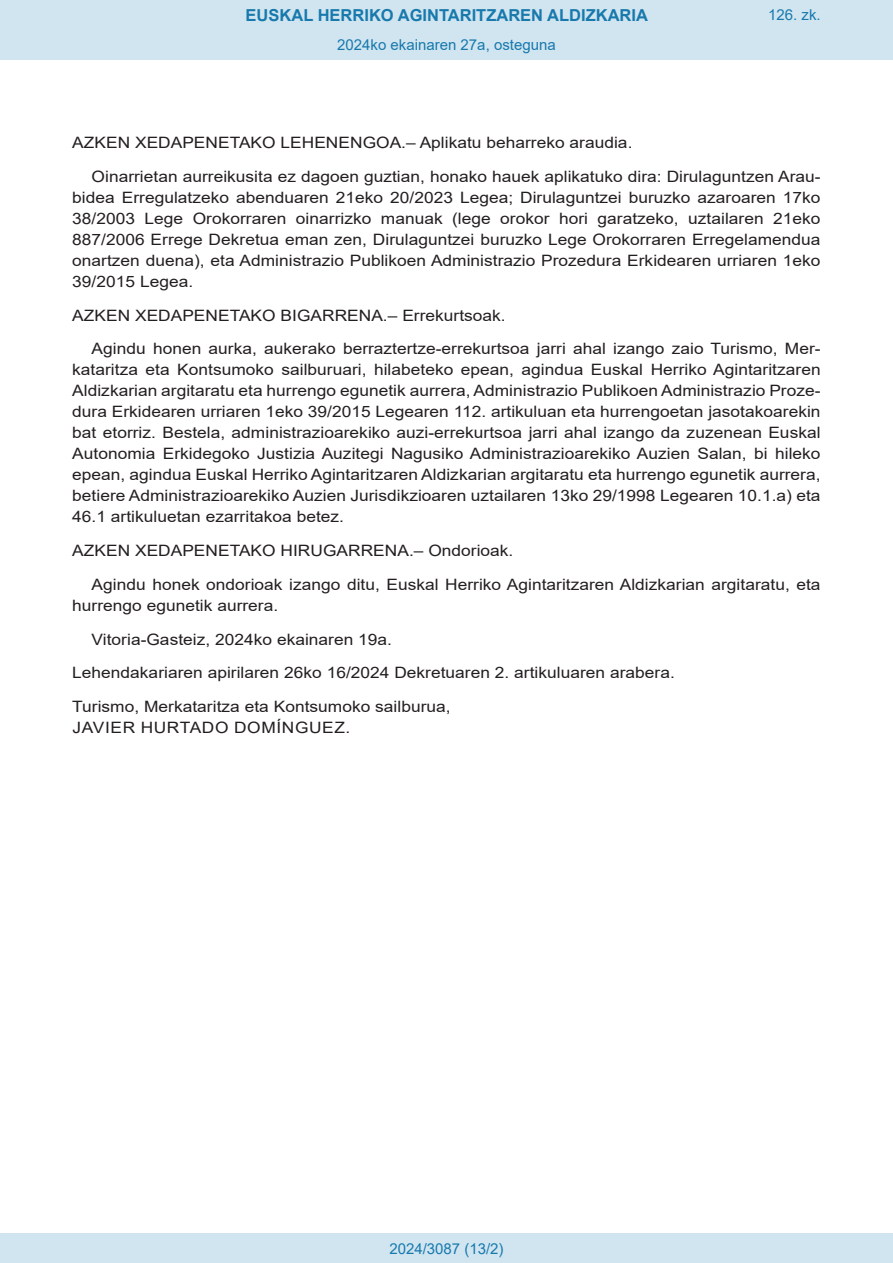
<style>
.page{position:relative;width:893px;height:1263px;background:#fff}
.page>*{position:absolute;margin:0;border:0;box-sizing:border-box;transform-origin:0 0}
.t1{font:700 16.5px "Arial";color:#1879ad}
.BOPVDetalle{font:15.6px/21px "Arial";color:#231f20;text-align:justify;scale:1.11 1}
.BOPVDisposicionTitulo{font:15.6px "Arial";color:#231f20;scale:1.11 1}
.BOPVFirmaPuesto{font:15.6px "Arial";color:#231f20;scale:1.11 1}
.BOPVFirmaLugFec{font:15.6px "Arial";color:#231f20;scale:1.11 1}
.BOPVFirmaNombre{font:15.6px "Arial";letter-spacing:.035em;color:#231f20;scale:1.11 1}
.Paginacion_Centro{font:15px "Arial";color:#1879ad}
</style>
<div class="page">
<div style="left:0;top:0;width:893px;height:60px;background:#d0e5f0"></div>
<div style="left:0;top:1233px;width:893px;height:30px;background:#d0e5f0"></div>
<p class="t1" style="left:246px;top:3px;width:404px">EUSKAL HERRIKO AGINTARITZAREN ALDIZKARIA</p>
<p class="Paginacion_Centro" style="left:337px;top:35px;width:220px">2024ko ekainaren 27a, osteguna</p>
<p class="Paginacion_Centro" style="left:768px;top:5px;width:54px">126. zk.</p>
<p class="BOPVDisposicionTitulo" style="left:72px;top:132px;width:506px">AZKEN XEDAPENETAKO LEHENENGOA.– Aplikatu beharreko araudia.</p>
<p class="BOPVDetalle" style="left:72px;top:166px;width:676px;text-indent:19px">Oinarrietan aurreikusita ez dagoen guztian, honako hauek aplikatuko dira: Dirulaguntzen Arau&shy;bidea Erregulatzeko abenduaren 21eko 20/2023 Legea; Dirulaguntzei buruzko azaroaren 17ko 38/2003 Lege Orokorraren oinarrizko manuak (lege orokor hori garatzeko, uztailaren 21eko 887/2006 Errege Dekretua eman zen, Dirulaguntzei buruzko Lege Orokorraren Erregelamendua onartzen duena), eta Administrazio Publikoen Administrazio Prozedura Erkidearen urriaren 1eko 39/2015 Legea.</p>
<p class="BOPVDisposicionTitulo" style="left:72px;top:304px;width:392px">AZKEN XEDAPENETAKO BIGARRENA.– Errekurtsoak.</p>
<p class="BOPVDetalle" style="left:72px;top:338px;width:676px;text-indent:19px">Agindu honen aurka, aukerako berraztertze-errekurtsoa jarri ahal izango zaio Turismo, Mer&shy;kataritza eta Kontsumoko sailburuari, hilabeteko epean, agindua Euskal Herriko Agintaritzaren Aldizkarian argitaratu eta hurrengo egunetik aurrera, Administrazio Publikoen Administrazio Proze&shy;dura Erkidearen urriaren 1eko 39/2015 Legearen 112. artikuluan eta hurrengoetan jasotakoarekin bat etorriz. Bestela, administrazioarekiko auzi-errekurtsoa jarri ahal izango da zuzenean Euskal Autonomia Erkidegoko Justizia Auzitegi Nagusiko Administrazioarekiko Auzien Salan, bi hileko epean, agindua Euskal Herriko Agintaritzaren Aldizkarian argitaratu eta hurrengo egunetik aurrera, betiere Administrazioarekiko Auzien Jurisdikzioaren uztailaren 13ko 29/1998 Legearen 10.1.a) eta 46.1 artikuluetan ezarritakoa betez.</p>
<p class="BOPVDisposicionTitulo" style="left:72px;top:540px;width:399px">AZKEN XEDAPENETAKO HIRUGARRENA.– Ondorioak.</p>
<p class="BOPVDetalle" style="left:72px;top:574px;width:676px;text-indent:19px">Agindu honek ondorioak izango ditu, Euskal Herriko Agintaritzaren Aldizkarian argitaratu, eta hurrengo egunetik aurrera.</p>
<p class="BOPVFirmaLugFec" style="left:92px;top:628px;width:272px">Vitoria-Gasteiz, 2024ko ekainaren 19a.</p>
<p class="BOPVDisposicionTitulo" style="left:72px;top:662px;width:544px">Lehendakariaren apirilaren 26ko 16/2024 Dekretuaren 2. artikuluaren arabera.</p>
<p class="BOPVFirmaPuesto" style="left:72px;top:696px;width:342px">Turismo, Merkataritza eta Kontsumoko sailburua,</p>
<p class="BOPVFirmaNombre" style="left:73px;top:717px;width:252px">JAVIER HURTADO DOMÍNGUEZ.</p>
<p class="Paginacion_Centro" style="left:389px;top:1238px;width:116px">2024/3087 (13/2)</p>
</div>
